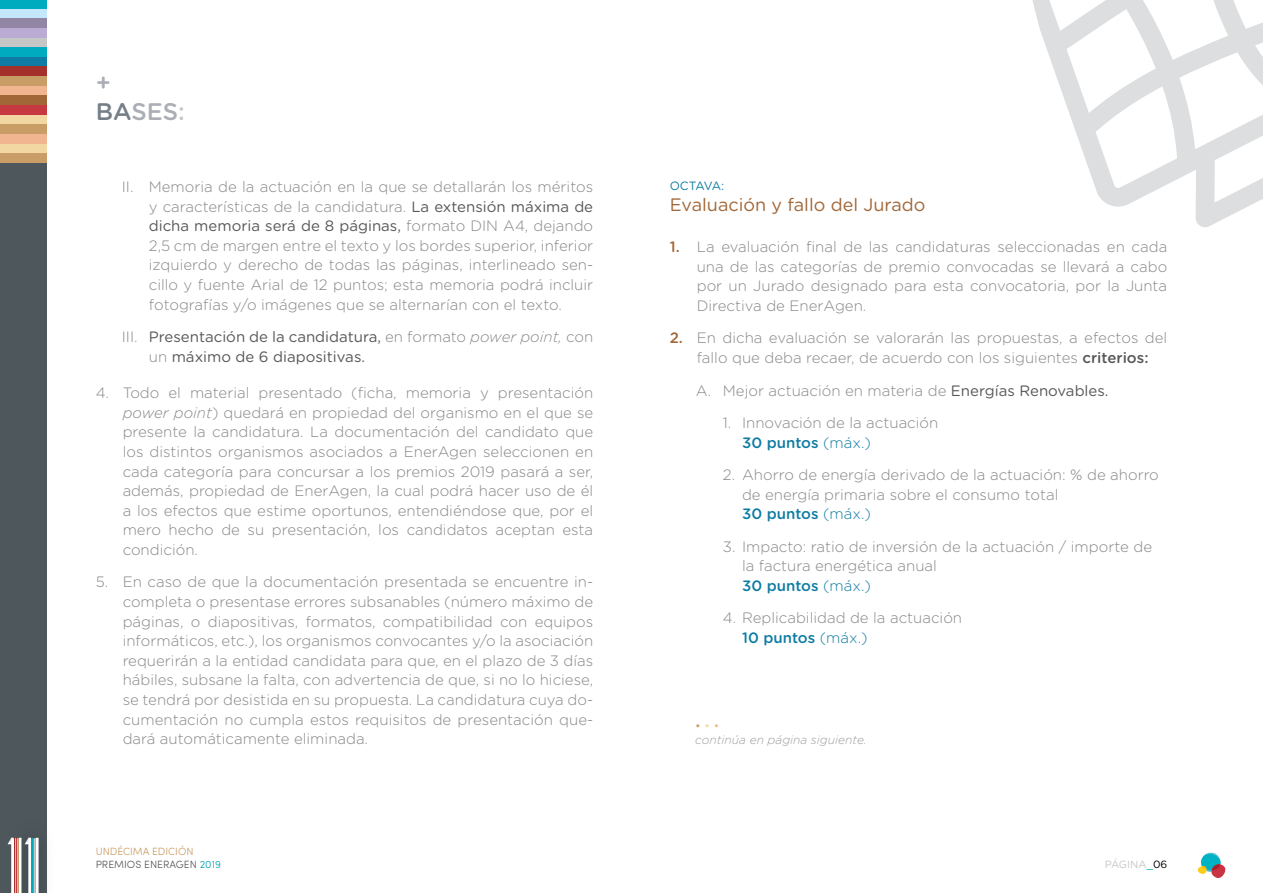
<style>
.page{position:relative;width:1263px;height:893px;background:#fff}
.page>*{position:absolute;margin:0;border:0;box-sizing:border-box;transform-origin:0 0}
.t1{font:500 24px/28.8px "Gotham Rounded";color:#abaeb4}
.t2{font:18px "Gotham Rounded";color:#a16737}
.t3{font:300 15px/19.6px "Gotham Rounded";color:#878786;text-align:justify}
.t4{font:15px/19.6px "Gotham Rounded";color:#575757}
.t5{font:italic 300 12px/14.5px "Gotham Rounded";color:#9c9d9d}
.t6{font:12px "Gotham Rounded";letter-spacing:-.085em;color:#0f7da3}
.t7{font:300 10.5px/12.6px "Sofia Pro";color:#c99d66}
.t8{font:10.5px "Gotham Rounded";color:#c5c6c6}
.s1{color:#747f88}
.s2{color:#c5c6c6}
.s3{font-weight:400;color:#575757}
.s4{font-weight:300;color:#878786}
.s5{font-weight:300;font-style:italic;color:#878786}
.s6{font-style:italic}
.s7{color:#575757}
.s8{color:#00a4bd}
.s9{font-weight:500;color:#a16737}
.s10{font-weight:500;color:#575757}
.s11{font-weight:500;color:#0f7da3}
.s12{color:#0f7da3}
.s13{font-style:normal;color:#c99d66}
.s14{font-style:normal;color:#f3d7a3}
.s15{font-style:normal;color:#f1b68f}
.s16{color:#00aabf}
.s17{color:#000}
</style>
<div class="page">
<svg style="left:1197px;top:852px;width:29px;height:26px"></svg>
<div style="left:0;top:56px;width:47px;height:10px;background:#0f7da3"></div>
<div style="left:0;top:47px;width:47px;height:9px;background:#00aabf"></div>
<div style="left:0;top:37px;width:47px;height:10px;background:#c5c6c6"></div>
<div style="left:0;top:28px;width:47px;height:9px;background:#baabd4"></div>
<div style="left:0;top:18px;width:47px;height:10px;background:#9187a5"></div>
<div style="left:0;top:9px;width:47px;height:9px;background:#c3e7fb"></div>
<div style="left:0;top:0;width:47px;height:9px;background:#00aabf"></div>
<div style="left:0;top:153px;width:47px;height:10px;background:#c99d66"></div>
<div style="left:0;top:143px;width:47px;height:10px;background:#f3d7a3"></div>
<div style="left:0;top:134px;width:47px;height:10px;background:#f1b68f"></div>
<div style="left:0;top:124px;width:47px;height:10px;background:#c99d66"></div>
<div style="left:0;top:114px;width:47px;height:10px;background:#f3d7a3"></div>
<div style="left:0;top:105px;width:47px;height:10px;background:#c63941"></div>
<div style="left:0;top:95px;width:47px;height:10px;background:#a16737"></div>
<div style="left:0;top:85px;width:47px;height:10px;background:#f1b68f"></div>
<div style="left:0;top:76px;width:47px;height:10px;background:#c99d66"></div>
<div style="left:0;top:66px;width:47px;height:10px;background:#a4302c"></div>
<div style="left:0;top:163px;width:47px;height:730px;background:#4e585c"></div>
<svg style="left:8px;top:838px;width:31px;height:55px"></svg>
<svg style="left:1032px;top:0;width:231px;height:227px"></svg>
<h1 class="t1" style="left:96px;top:68px;width:91px">+<br><span class="s1">BA</span>SES<span class="s2">:</span></h1>
<p class="t3" style="left:149px;top:176px;width:446px;text-indent:-27px">II. Memoria de la actuación en la que se detallarán los méritos y características de la candidatura. <span class="s3">La extensión máxima de dicha memoria será de 8 páginas,</span> formato DIN A4, dejando 2,5 cm de margen entre el texto y los bordes superior, inferior izquierdo y derecho de todas las páginas, interlineado sen&shy;cillo y fuente Arial de 12 puntos; esta memoria podrá incluir fotografías y/o imágenes que se alternarían con el texto.</p>
<p class="t4" style="left:149px;top:326px;width:446px;text-indent:-27px"><span class="s4">III.</span> Presentación de la candidatura, <span class="s4">en formato</span> <span class="s5">power point,</span> <span class="s4">con un</span> máximo de 6 diapositivas.</p>
<p class="t3" style="left:123px;top:382px;width:472px;text-indent:-27px">4. Todo el material presentado (ficha, memoria y presentación <span class="s6">power point</span>) quedará en propiedad del organismo en el que se presente la candidatura. La documentación del candidato que los distintos organismos asociados a EnerAgen seleccionen en cada categoría para concursar a los premios 2019 pasará a ser, además, propiedad de EnerAgen, la cual podrá hacer uso de él a los efectos que estime oportunos, entendiéndose que, por el mero hecho de su presentación, los candidatos aceptan esta condición.</p>
<p class="t3" style="left:123px;top:572px;width:472px;text-indent:-27px">5. En caso de que la documentación presentada se encuentre in&shy;completa o presentase errores subsanables (número máximo de páginas, o diapositivas, formatos, compatibilidad con equipos informáticos, etc.), los organismos convocantes y/o la asociación requerirán a la entidad candidata para que, en el plazo de 3 días hábiles, subsane la falta, con advertencia de que, si no lo hiciese, se tendrá por desistida en su propuesta. La candidatura cuya do&shy;cumentación no cumpla estos requisitos de presentación que&shy;dará automáticamente eliminada.</p>
<p class="t7" style="left:96px;top:844px;width:127px">UNDÉCIMA EDICIÓN<br><span class="s7">PREMIOS ENERAGEN</span> <span class="s8">2019</span></p>
<p class="t6" style="left:670px;top:177px;width:56px">OCTAVA:</p>
<p class="t2" style="left:670px;top:193px;width:257px">Evaluación y fallo del Jurado</p>
<p class="t3" style="left:697px;top:236px;width:472px;text-indent:-27px"><span class="s9">1.</span> La evaluación final de las candidaturas seleccionadas en cada una de las categorías de premio convocadas se llevará a cabo por un Jurado designado para esta convocatoria, por la Junta Directiva de EnerAgen.</p>
<p class="t3" style="left:670px;top:328px;width:499px;text-align:center"><span class="s9">2.</span> En dicha evaluación se valorarán las propuestas, a efectos del fallo que deba recaer, de acuerdo con los siguientes <span class="s10">criterios:</span></p>
<p class="t3" style="left:696px;top:380px;width:414px">A. Mejor actuación en materia de <span class="s3">Energías Renovables.</span></p>
<p class="t3" style="left:742px;top:412px;width:198px;text-indent:-19px">1. Innovación de la actuación<br><span class="s11">30 puntos</span> <span class="s12">(máx.)</span></p>
<p class="t3" style="left:742px;top:464px;width:418px;text-align:left;text-indent:-19px">2. Ahorro de energía derivado de la actuación: % de ahorro de energía primaria sobre el consumo total<br><span class="s11">30 puntos</span> <span class="s12">(máx.)</span></p>
<p class="t3" style="left:742px;top:536px;width:412px;text-align:left;text-indent:-19px">3. Impacto: ratio de inversión de la actuación / importe de la factura energética anual<br><span class="s11">30 puntos</span> <span class="s12">(máx.)</span></p>
<p class="t3" style="left:742px;top:607px;width:222px;text-indent:-19px">4. Replicabilidad de la actuación<br><span class="s11">10 puntos</span> <span class="s12">(máx.)</span></p>
<p class="t5" style="left:695px;top:718px;width:173px"><span class="s13">•</span><span class="s14">•</span><span class="s15">•<br></span>continúa en página siguiente.</p>
<p class="t8" style="left:1105px;top:857px;width:64px">PÁGINA<span class="s16">_</span><span class="s17">06</span></p>
</div>
